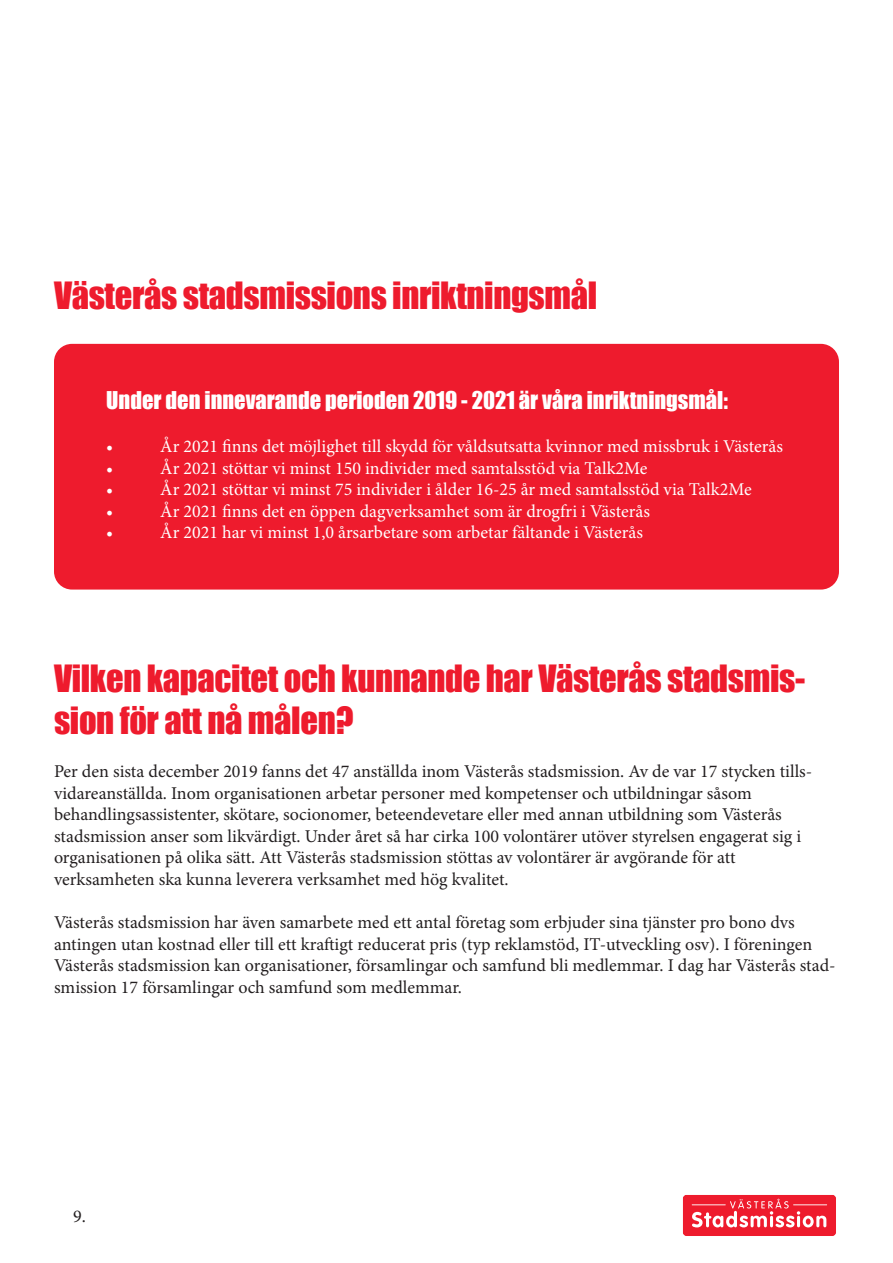
<style>
.page{position:relative;width:893px;height:1263px;background:#fff}
.page>*{position:absolute;margin:0;border:0;box-sizing:border-box;transform-origin:0 0}
.t1{font:34.5px/41.4px "Impact";letter-spacing:-.01em;color:#ee1b2d}
.t2{font:22.5px "Impact";color:#fff}
.t3{font:18px/21.6px "Minion Pro";color:#231f20}
.t4{font:18px "Minion Pro";color:#fff}
</style>
<div class="page">
<div style="left:54px;top:344px;width:785px;height:245px;background:#ee1b2d;border-radius:18px"></div>
<svg style="left:682px;top:1195px;width:154px;height:41px;background:#f04351"></svg>
<p class="t1" style="left:54px;top:274px;width:545px">Västerås stadsmissions inriktningsmål</p>
<p class="t2" style="left:106px;top:382px;width:623px">Under den innevarande perioden 2019 - 2021 är våra inriktningsmål:</p>
<p class="t4" style="left:106px;top:434px;width:9px">•</p>
<p class="t4" style="left:160px;top:434px;width:624px">År 2021 finns det möjlighet till skydd för våldsutsatta kvinnor med missbruk i Västerås</p>
<p class="t4" style="left:106px;top:456px;width:9px">•</p>
<p class="t4" style="left:160px;top:456px;width:489px">År 2021 stöttar vi minst 150 individer med samtalsstöd via Talk2Me</p>
<p class="t4" style="left:106px;top:477px;width:9px">•</p>
<p class="t4" style="left:160px;top:477px;width:593px">År 2021 stöttar vi minst 75 individer i ålder 16-25 år med samtalsstöd via Talk2Me</p>
<p class="t4" style="left:106px;top:499px;width:9px">•</p>
<p class="t4" style="left:160px;top:499px;width:491px">År 2021 finns det en öppen dagverksamhet som är drogfri i Västerås</p>
<p class="t4" style="left:106px;top:520px;width:9px">•</p>
<p class="t4" style="left:160px;top:520px;width:484px">År 2021 har vi minst 1,0 årsarbetare som arbetar fältande i Västerås</p>
<p class="t1" style="left:54px;top:657px;width:753px">Vilken kapacitet och kunnande har Västerås stadsmis&shy;sion för att nå målen?</p>
<p class="t3" style="left:54px;top:760px;width:760px">Per den sista december 2019 fanns det 47 anställda inom Västerås stadsmission. Av de var 17 stycken tills&shy;vidareanställda. Inom organisationen arbetar personer med kompetenser och utbildningar såsom behandlingsassistenter, skötare, socionomer, beteendevetare eller med annan utbildning som Västerås stadsmission anser som likvärdigt. Under året så har cirka 100 volontärer utöver styrelsen engagerat sig i organisationen på olika sätt. Att Västerås stadsmission stöttas av volontärer är avgörande för att verksamheten ska kunna leverera verksamhet med hög kvalitet.</p>
<p class="t3" style="left:54px;top:912px;width:783px">Västerås stadsmission har även samarbete med ett antal företag som erbjuder sina tjänster pro bono dvs antingen utan kostnad eller till ett kraftigt reducerat pris (typ reklamstöd, IT-utveckling osv). I föreningen Västerås stadsmission kan organisationer, församlingar och samfund bli medlemmar. I dag har Västerås stad&shy;smission 17 församlingar och samfund som medlemmar.</p>
<p class="t3" style="left:73px;top:1205px;width:14px">9.</p>
</div>
